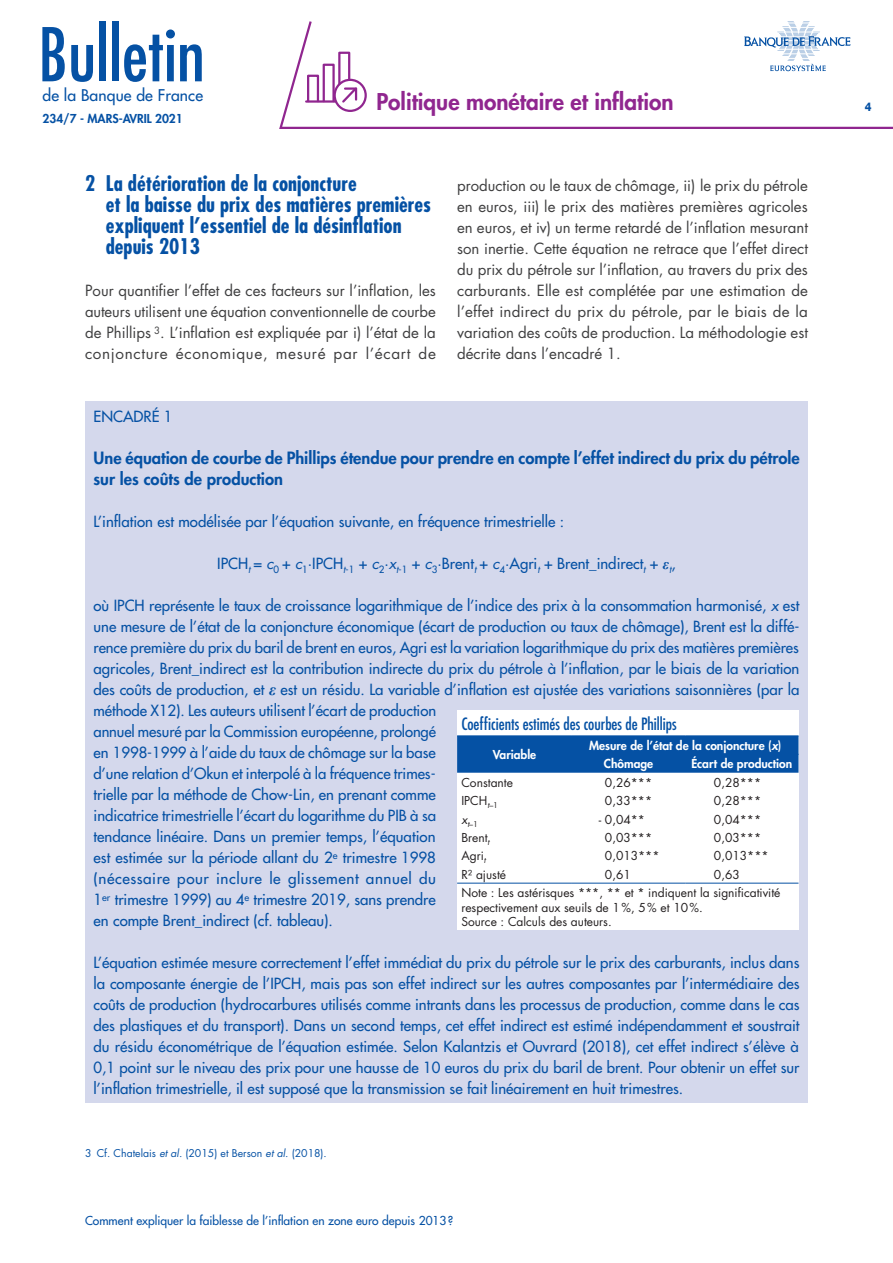
<style>
.page{position:relative;width:893px;height:1263px;background:#fff}
.page>*{position:absolute;margin:0;border:0;box-sizing:border-box;transform-origin:0 0}
.t1{font:condensed 72px "Futura Std";color:#0551a4}
.t2{font:800 22.5px "Futura Std";color:#90268f}
.t3{font:700 condensed 21px/21px "Futura Std";color:#0551a4}
.t4{font:800 16.5px/21px "Futura Std";color:#0551a4}
.t5{font:condensed 16.5px "Futura Std";color:#0551a4}
.t6{font:500 15.75px "Futura Std";letter-spacing:.01em;color:#0551a4}
.t7{font:500 15px/21px "Futura Std";color:#0551a4}
.t8{font:15px/21px "Futura Std";color:#3e3e3f;text-align:justify}
.t9{font:12px/18.5px "Futura Std";color:#231f20}
.t10{font:800 12px/18.5px "Futura Std";color:#fff}
.t11{font:500 12px "Futura Std";color:#0551a4}
.t12{font:800 12px "Futura Std";color:#0551a4}
.t13{font:800 12px "Helvetica Neue LT Std";color:#0551a4;scale:.9 1}
.t14{font:10.5px "Futura Std";color:#0551a4}
.t15{font:7.8px "Futura Std";color:#231f20}
.s1{font-weight:400;font-style:italic}
.s2{font-family:"Times New Roman";font-weight:700;font-style:italic}
.s3{font-style:italic}
.s4{font-family:"Times New Roman";font-weight:700;font-style:italic;font-size:16.5px}
</style>
<div class="page">
<svg style="left:279px;top:21px;width:614px;height:108px"></svg>
<svg style="left:744px;top:22px;width:106px;height:49px"></svg>
<hr style="left:306px;top:100px;width:29px;height:3px;background:#90268f">
<div style="left:307px;top:75px;width:12px;height:27px;border:2px solid #90268f"></div>
<div style="left:323px;top:64px;width:12px;height:38px;border:2px solid #90268f"></div>
<div style="left:334px;top:79px;width:33px;height:33px;border:2px solid #90268f;border-radius:50%"></div>
<svg style="left:337px;top:51px;width:22px;height:54px"></svg>
<div style="left:85px;top:401px;width:723px;height:702px;background:#d4d8ec"></div>
<div style="left:457px;top:710px;width:341px;height:220px;background:#fff"></div>
<div style="left:457px;top:736px;width:341px;height:37px;background:#0551a4"></div>
<hr style="left:457px;top:883px;width:115px;height:1px;background:#0551a4">
<hr style="left:572px;top:883px;width:113px;height:1px;background:#0551a4">
<hr style="left:685px;top:883px;width:113px;height:1px;background:#0551a4">
<hr style="left:457px;top:735px;width:115px;height:1px;background:#0551a4">
<hr style="left:572px;top:735px;width:113px;height:1px;background:#0551a4">
<hr style="left:685px;top:735px;width:113px;height:1px;background:#0551a4">
<hr style="left:572px;top:754px;width:113px;height:1px;background:#0551a4">
<hr style="left:685px;top:754px;width:113px;height:1px;background:#0551a4">
<h1 class="t1" style="left:38px;top:12px;width:168px">Bulletin</h1>
<p class="t6" style="left:43px;top:86px;width:162px">de la Banque de France</p>
<p class="t12" style="left:43px;top:111px;width:142px">234/7 - MARS-AVRIL 2021</p>
<h2 class="t2" style="left:376px;top:88px;width:299px">Politique monétaire et inflation</h2>
<p class="t13" style="left:865px;top:99px;width:9px">4</p>
<h3 class="t3" style="left:106px;top:173px;width:327px;text-indent:-21px">2 La détérioration de la conjoncture<br>et la baisse du prix des matières premières expliquent l’essentiel de la désinflation depuis 2013</h3>
<p class="t8" style="left:85px;top:280px;width:352px">Pour quantifier l’effet de ces facteurs sur l’inflation, les auteurs utilisent une équation conventionnelle de courbe de Phillips <sup>3</sup>. L’inflation est expliquée par i) l’état de la conjoncture économique, mesuré par l’écart de</p>
<p class="t8" style="left:457px;top:175px;width:352px">production ou le taux de chômage, ii) le prix du pétrole en euros, iii) le prix des matières premières agricoles en euros, et iv) un terme retardé de l’inflation mesurant son inertie. Cette équation ne retrace que l’effet direct du prix du pétrole sur l’inflation, au travers du prix des carburants. Elle est complétée par une estimation de l’effet indirect du prix du pétrole, par le biais de la variation des coûts de production. La méthodologie est décrite dans l’encadré 1.</p>
<p class="t7" style="left:94px;top:406px;width:80px">ENCADRÉ 1</p>
<p class="t4" style="left:94px;top:447px;width:708px">Une équation de courbe de Phillips étendue pour prendre en compte l’effet indirect du prix du pétrole sur les coûts de production</p>
<p class="t7" style="left:94px;top:511px;width:472px">L’inflation est modélisée par l’équation suivante, en fréquence trimestrielle :</p>
<p class="t7" style="left:217px;top:553px;width:460px">IPCH<sub>t</sub> = <span class="s1">c</span><sub>0</sub> + <span class="s1">c</span><sub>1</sub>∙IPCH<sub>t</sub><sub>-1</sub> + <span class="s1">c</span><sub>2</sub>∙<span class="s1">x</span><sub>t</sub><sub>-1</sub> + <span class="s1">c</span><sub>3</sub>∙Brent<sub>t</sub> + <span class="s1">c</span><sub>4</sub>∙Agri<sub>t</sub> + Brent_indirect<sub>t</sub> + <span class="s2">ε</span><sub>t</sub>,</p>
<p class="t7" style="left:94px;top:595px;width:707px">où IPCH représente le taux de croissance logarithmique de l’indice des prix à la consommation harmonisé, <span class="s3">x</span> est une mesure de l’état de la conjoncture économique (écart de production ou taux de chômage), Brent est la diffé&shy;rence première du prix du baril de brent en euros, Agri est la variation logarithmique du prix des matières premières agricoles, Brent_indirect est la contribution indirecte du prix du pétrole à l’inflation, par le biais de la variation des coûts de production, et <span class="s4">ε</span> est un résidu. La variable d’inflation est ajustée des variations saisonnières (par la méthode X12). Les auteurs utilisent l’écart de production<br>annuel mesuré par la Commission européenne, prolongé<br>en 1998-1999 à l’aide du taux de chômage sur la base<br>d’une relation d’Okun et interpolé à la fréquence trimes-<br>trielle par la méthode de Chow-Lin, en prenant comme<br>indicatrice trimestrielle l’écart du logarithme du PIB à sa<br>tendance linéaire. Dans un premier temps, l’équation<br>est estimée sur la période allant du 2<sup>e</sup> trimestre 1998<br>(nécessaire pour inclure le glissement annuel du<br>1<sup>er</sup> trimestre 1999) au 4<sup>e</sup> trimestre 2019, sans prendre<br>en compte Brent_indirect (cf. tableau).</p>
<p class="t7" style="left:94px;top:952px;width:707px;text-align:justify">L’équation estimée mesure correctement l’effet immédiat du prix du pétrole sur le prix des carburants, inclus dans la composante énergie de l’IPCH, mais pas son effet indirect sur les autres composantes par l’intermédiaire des coûts de production (hydrocarbures utilisés comme intrants dans les processus de production, comme dans le cas des plastiques et du transport). Dans un second temps, cet effet indirect est estimé indépendamment et soustrait du résidu économétrique de l’équation estimée. Selon Kalantzis et Ouvrard (2018), cet effet indirect s’élève à 0,1 point sur le niveau des prix pour une hausse de 10 euros du prix du baril de brent. Pour obtenir un effet sur l’inflation trimestrielle, il est supposé que la transmission se fait linéairement en huit trimestres.</p>
<p class="t5" style="left:461px;top:714px;width:217px">Coefficients estimés des courbes de Phillips</p>
<p class="t10" style="left:493px;top:746px;width:45px">Variable</p>
<p class="t10" style="left:604px;top:736px;width:179px;text-indent:-15px">Mesure de l’état de la conjoncture (<span class="s3">x</span>)<br>Chômage</p>
<p class="t10" style="left:691px;top:755px;width:102px">Écart de production</p>
<p class="t9" style="left:461px;top:773px;width:53px">Constante</p>
<p class="t9" style="left:605px;top:773px;width:49px">0,26***</p>
<p class="t9" style="left:714px;top:773px;width:49px">0,28***</p>
<p class="t9" style="left:461px;top:792px;width:38px">IPCH<sub>t</sub><sub>–1</sub></p>
<p class="t9" style="left:605px;top:792px;width:49px">0,33***</p>
<p class="t9" style="left:714px;top:792px;width:49px">0,28***</p>
<p class="t15" style="left:461px;top:819px;width:18px"><sup>x</sup><span class="s3">t</span>–1</p>
<p class="t9" style="left:599px;top:810px;width:48px">- 0,04**</p>
<p class="t9" style="left:714px;top:810px;width:49px">0,04***</p>
<p class="t9" style="left:461px;top:828px;width:30px">Brent<sub>t</sub></p>
<p class="t9" style="left:605px;top:828px;width:49px">0,03***</p>
<p class="t9" style="left:714px;top:828px;width:49px">0,03***</p>
<p class="t9" style="left:461px;top:847px;width:26px">Agri<sub>t</sub></p>
<p class="t9" style="left:605px;top:847px;width:56px">0,013***</p>
<p class="t9" style="left:714px;top:847px;width:56px">0,013***</p>
<p class="t9" style="left:461px;top:865px;width:46px">R² ajusté</p>
<p class="t9" style="left:605px;top:865px;width:27px">0,61</p>
<p class="t9" style="left:461px;top:865px;width:321px;text-indent:253px">0,63<br>Note : Les astérisques ***, ** et * indiquent la significativité</p>
<p class="t9" style="left:461px;top:900px;width:243px;line-height:14.4px">respectivement aux seuils de 1%, 5% et 10%.<br>Source : Calculs des auteurs.</p>
<p class="t14" style="left:85px;top:1147px;width:243px">3 Cf. Chatelais <span class="s3">et al.</span> (2015) et Berson <span class="s3">et al.</span> (2018).</p>
<p class="t11" style="left:85px;top:1213px;width:370px">Comment expliquer la faiblesse de l’inflation en zone euro depuis 2013?</p>
</div>
